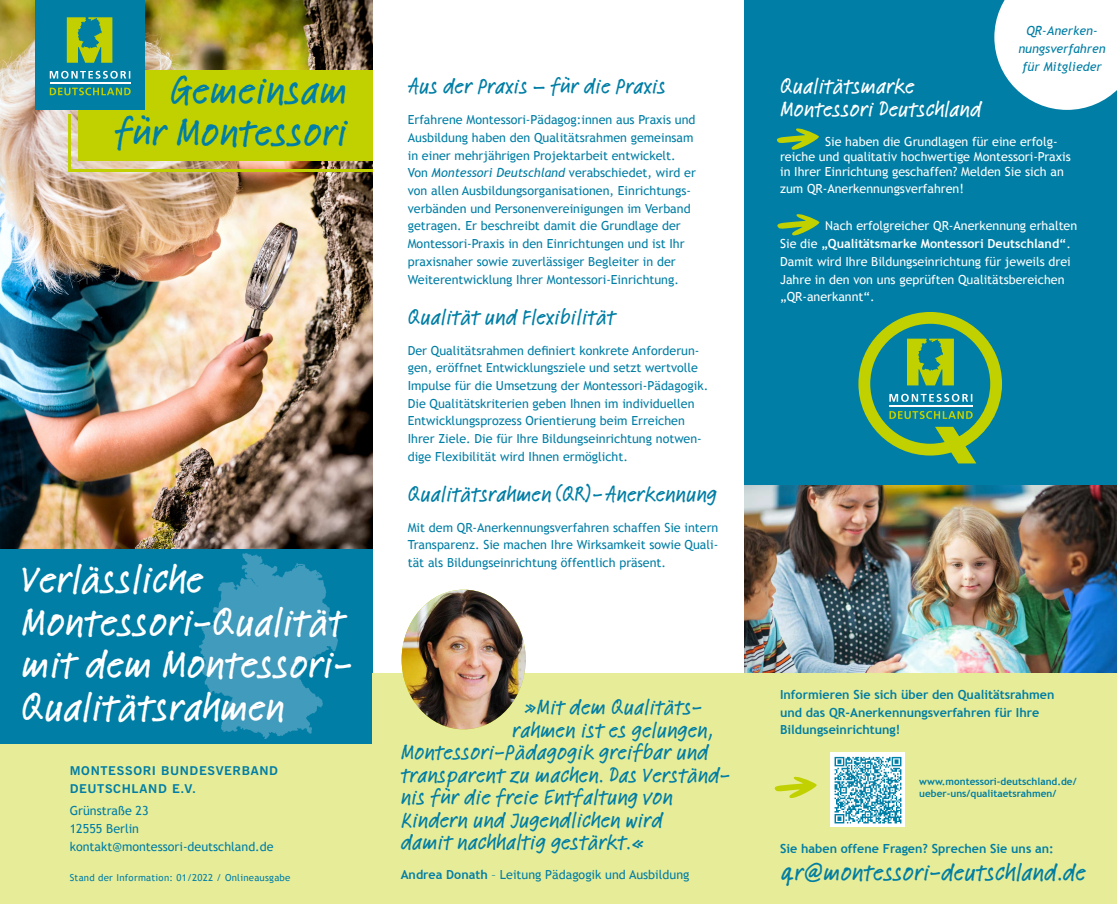
<style>
.page{position:relative;width:1117px;height:904px;background:#fff}
.page>*{position:absolute;margin:0;border:0;box-sizing:border-box;transform-origin:0 0}
.t1{font:500 41.25px/42.5px "Linotype Feltpen";color:#fff}
.t2{font:500 41.25px/42.5px "Linotype Feltpen";color:#007ea5;text-align:right}
.t3{font:500 25px "Linotype Feltpen";color:#007ea3}
.t4{font:500 22.5px "Linotype Feltpen";color:#007ea5}
.t5{font:500 22.5px/22.5px "Linotype Feltpen";color:#fff}
.t6{font:12.5px/17.8px "Trebuchet MS";color:#007ea5}
.t7{font:12.5px/17.8px "Trebuchet MS";color:#fff}
.t8{font:700 12.5px/17.5px "Trebuchet MS";color:#007ea3}
.t9{font:italic 12.5px/17.8px "Trebuchet MS";color:#007ea5;text-align:center}
.t10{font:700 12.12px/17.8px "News Gothic BT";letter-spacing:.045em;color:#007ea5;scale:1.06 1}
.t11{font:700 10px/12px "Trebuchet MS";color:#007ea3}
.t12{font:9.62px "Trebuchet MS";letter-spacing:.025em;color:#007ea5}
.s1{font-style:italic}
.s2{font-weight:700}
</style>
<div class="page">
<img style="left:0;top:0;width:372px;height:549px">
<div style="left:78px;top:70px;width:294px;height:91px;background:#c1d100"></div>
<div style="left:36px;top:0;width:109px;height:109px;background:#007ea3"></div>
<svg style="left:67px;top:17px;width:45px;height:46px"></svg>
<hr style="left:50px;top:82px;width:80px;height:2px;background:#fff">
<svg style="left:50px;top:71px;width:80px;height:8px"></svg>
<svg style="left:50px;top:88px;width:81px;height:7px"></svg>
<hr style="left:68px;top:169px;width:304px;height:2px;background:#c1d100">
<hr style="left:68px;top:114px;width:2px;height:57px;background:#c1d100">
<div style="left:0;top:549px;width:372px;height:195px;background:#007ea5"></div>
<img style="left:199px;top:553px;width:138px;height:185px">
<div style="left:744px;top:0;width:372px;height:514px;background:#007ea5"></div>
<svg style="left:858px;top:312px;width:143px;height:151px"></svg>
<svg style="left:777px;top:214px;width:43px;height:22px"></svg>
<svg style="left:777px;top:128px;width:42px;height:22px"></svg>
<img style="left:744px;top:485px;width:372px;height:188px">
<svg style="left:994px;top:0;width:122px;height:110px;background:#e0eff4"></svg>
<div style="left:0;top:744px;width:372px;height:160px;background:#e7ec99"></div>
<div style="left:372px;top:673px;width:744px;height:231px;background:#e7ec99"></div>
<img style="left:401px;top:589px;width:124px;height:140px">
<div style="left:830px;top:752px;width:74px;height:74px;background:#fff"></div>
<img style="left:834px;top:756px;width:68px;height:68px">
<svg style="left:774px;top:776px;width:43px;height:22px"></svg>
<h1 class="t2" style="left:114px;top:67px;width:234px">Gemeinsam für Montessori</h1>
<h1 class="t1" style="left:21px;top:556px;width:333px">Verlässliche<br>Montessori-Qualität mit dem Montessori-<br>Qualitätsrahmen</h1>
<p class="t10" style="left:70px;top:761px;width:198px">MONTESSORI BUNDESVERBAND<br>DEUTSCHLAND E.V.</p>
<p class="t6" style="left:70px;top:802px;width:205px">Grünstraße 23<br>12555 Berlin kontakt@montessori-deutschland.de</p>
<p class="t12" style="left:70px;top:872px;width:222px">Stand der Information: 01/2022 / Onlineausgabe</p>
<h3 class="t4" style="left:407px;top:71px;width:260px">Aus der Praxis – für die Praxis</h3>
<p class="t6" style="left:407px;top:111px;width:289px">Erfahrene Montessori-Pädagog:innen aus Praxis und Ausbildung haben den Qualitätsrahmen gemeinsam in einer mehrjährigen Projektarbeit entwickelt.<br>Von <span class="s1">Montessori Deutschland</span> verabschiedet, wird er von allen Ausbildungsorganisationen, Einrichtungs&shy;verbänden und Personenvereinigungen im Verband getragen. Er beschreibt damit die Grundlage der Montessori-Praxis in den Einrichtungen und ist Ihr praxisnaher sowie zuverlässiger Begleiter in der Weiterentwicklung Ihrer Montessori-Einrichtung.</p>
<h3 class="t4" style="left:407px;top:301px;width:209px">Qualität und Flexibilität</h3>
<p class="t6" style="left:407px;top:341px;width:302px">Der Qualitätsrahmen definiert konkrete Anforderun&shy;gen, eröffnet Entwicklungsziele und setzt wertvolle Impulse für die Umsetzung der Montessori-Pädagogik.<br>Die Qualitätskriterien geben Ihnen im individuellen Entwicklungsprozess Orientierung beim Erreichen Ihrer Ziele. Die für Ihre Bildungseinrichtung notwen&shy;dige Flexibilität wird Ihnen ermöglicht.</p>
<h3 class="t4" style="left:407px;top:478px;width:311px">Qualitätsrahmen (QR)-Anerkennung</h3>
<p class="t6" style="left:407px;top:518px;width:312px;text-align:justify">Mit dem QR-Anerkennungsverfahren schaffen Sie intern Transparenz. Sie machen Ihre Wirksamkeit sowie Quali&shy;tät als Bildungseinrichtung öffentlich präsent.</p>
<h3 class="t4" style="left:523px;top:691px;width:180px">»Mit dem Qualitäts-</h3>
<h3 class="t4" style="left:512px;top:714px;width:202px">rahmen ist es gelungen,</h3>
<h3 class="t4" style="left:400px;top:736px;width:309px">Montessori-Pädagogik greifbar und</h3>
<h3 class="t4" style="left:400px;top:759px;width:331px">transparent zu machen. Das Verständ-</h3>
<h3 class="t4" style="left:400px;top:781px;width:274px">nis für die freie Entfaltung von</h3>
<h3 class="t4" style="left:400px;top:804px;width:263px">Kindern und Jugendlichen wird</h3>
<h3 class="t4" style="left:400px;top:826px;width:245px">damit nachhaltig gestärkt.«</h3>
<p class="t6" style="left:400px;top:866px;width:290px"><span class="s2">Andrea Donath</span> – Leitung Pädagogik und Ausbildung</p>
<p class="t9" style="left:1018px;top:22px;width:89px">QR-Anerken&shy;nungsverfahren für Mitglieder</p>
<h3 class="t5" style="left:780px;top:74px;width:203px">Qualitätsmarke<br>Montessori Deutschland</h3>
<p class="t7" style="left:780px;top:134px;width:292px;line-height:15px;text-indent:45px">Sie haben die Grundlagen für eine erfolg&shy;reiche und qualitativ hochwertige Montessori-Praxis in Ihrer Einrichtung geschaffen? Melden Sie sich an</p>
<p class="t7" style="left:780px;top:180px;width:185px">zum QR-Anerkennungsverfahren!</p>
<p class="t7" style="left:780px;top:217px;width:298px;text-indent:45px">Nach erfolgreicher QR-Anerkennung erhalten Sie die <span class="s2">„Qualitätsmarke Montessori Deutschland“</span>.<br>Damit wird Ihre Bildungseinrichtung für jeweils drei Jahre in den von uns geprüften Qualitätsbereichen „QR-anerkannt“.</p>
<p class="t8" style="left:780px;top:686px;width:276px">Informieren Sie sich über den Qualitätsrahmen und das QR-Anerkennungsverfahren für Ihre<br>Bildungseinrichtung!</p>
<p class="t11" style="left:919px;top:775px;width:159px">www.montessori-deutschland.de/ ueber-uns/qualitaetsrahmen/</p>
<p class="t8" style="left:780px;top:839px;width:275px">Sie haben offene Fragen? Sprechen Sie uns an:</p>
<h2 class="t3" style="left:780px;top:855px;width:307px">qr@montessori-deutschland.de</h2>
</div>
